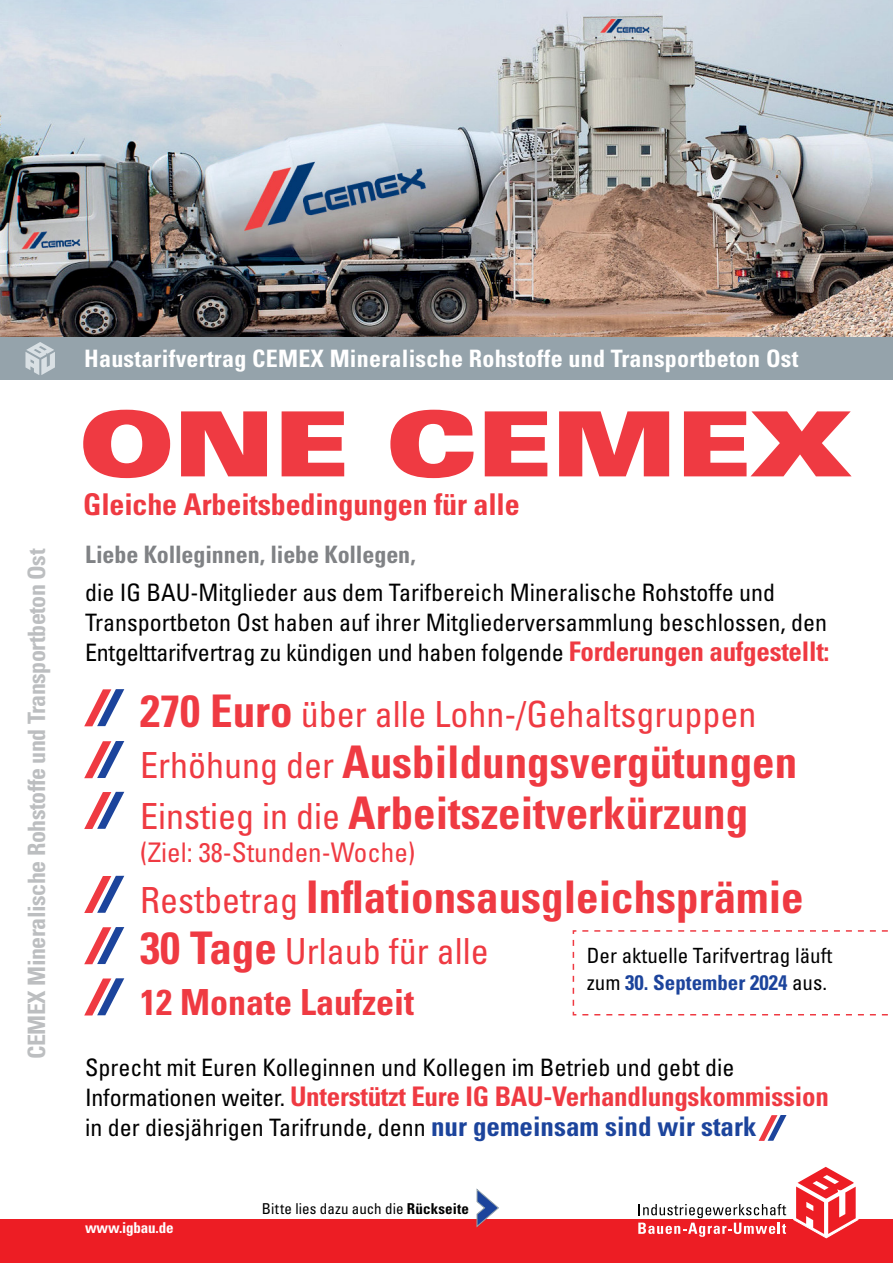
<style>
.page{position:relative;width:893px;height:1263px;background:#fff}
.page>*{position:absolute;margin:0;border:0;box-sizing:border-box;transform-origin:0 0}
.t1{font:900 expanded 90px "Univers";letter-spacing:-.005em;color:#ef3a42}
.t2{font:700 condensed 45px/51px "Univers";color:#ef3a42}
.t3{font:condensed 36px "Univers";color:#ef3a42}
.t4{font:700 condensed 36px/51px "Univers";color:#ef3a42}
.t5{font:700 condensed 30px "Univers";letter-spacing:-.005em;color:#ef3a42}
.t6{font:700 condensed 27px "Univers";letter-spacing:-.01em;color:#ef3a42}
.t7{font:condensed 27px "Univers";color:#ef3a42}
.t8{font:condensed 24px/30px "Univers";color:#000}
.t9{font:700 condensed 24px "Univers";letter-spacing:.01em;color:#fff}
.t10{font:700 condensed 24px "Univers";letter-spacing:-.02em;color:#bcbec0}
.t11{font:700 condensed 24px "Univers";letter-spacing:-.005em;color:#808285}
.t12{font:condensed 21px/27px "Univers";color:#000}
.t13{font:condensed 15px "Univers";letter-spacing:.01em;color:#000}
.t14{font:700 condensed 15px "Univers";letter-spacing:-.01em;color:#fff}
.s1{font-weight:700;font-size:27px;color:#ef3a42}
.s2{font-weight:700;font-size:45px}
.s3{font-weight:400;font-size:36px}
.s4{font-size:45px}
.s5{font-weight:400}
.s6{font-weight:700;color:#1c449c}
.s7{font-weight:400;font-size:24px;color:#000}
.s8{font-weight:700;font-size:27px;color:#1c449c}
.s9{font-weight:700}
</style>
<div class="page">
<img style="left:0;top:0;width:893px;height:337px">
<div style="left:0;top:337px;width:893px;height:42px;background:#95a3ab"></div>
<svg style="left:25px;top:342px;width:30px;height:33px"></svg>
<div style="left:0;top:1219px;width:893px;height:44px;background:#ed1d24"></div>
<svg style="left:794px;top:1166px;width:64px;height:72px"></svg>
<svg style="left:638px;top:1204px;width:148px;height:33px"></svg>
<svg style="left:476px;top:1188px;width:23px;height:40px"></svg>
<svg style="left:84px;top:689px;width:40px;height:37px"></svg>
<svg style="left:84px;top:741px;width:40px;height:37px"></svg>
<svg style="left:84px;top:792px;width:40px;height:37px"></svg>
<svg style="left:84px;top:876px;width:40px;height:37px"></svg>
<svg style="left:84px;top:927px;width:40px;height:37px"></svg>
<svg style="left:84px;top:978px;width:40px;height:37px"></svg>
<svg style="left:759px;top:1115px;width:27px;height:26px"></svg>
<svg style="left:572px;top:930px;width:316px;height:86px"></svg>
<p class="t10" style="left:22px;top:1059px;width:512px;rotate:-90deg">CEMEX Mineralische Rohstoffe und Transportbeton Ost</p>
<p class="t9" style="left:84px;top:344px;width:716px">Haustarifvertrag CEMEX Mineralische Rohstoffe und Transportbeton Ost</p>
<h1 class="t1" style="left:79px;top:391px;width:774px">ONE CEMEX</h1>
<p class="t5" style="left:83px;top:486px;width:438px">Gleiche Arbeitsbedingungen für alle</p>
<p class="t11" style="left:85px;top:539px;width:332px">Liebe Kolleginnen, liebe Kollegen,</p>
<p class="t8" style="left:85px;top:577px;width:746px">die IG BAU-Mitglieder aus dem Tarifbereich Mineralische Rohstoffe und<br>Transportbeton Ost haben auf ihrer Mitgliederversammlung beschlossen, den<br>Entgelttarifvertrag zu kündigen und haben folgende <span class="s1">Forderungen aufgestellt:</span></p>
<h3 class="t3" style="left:140px;top:691px;width:618px"><span class="s2">270 Euro</span> über alle Lohn-/Gehaltsgruppen</h3>
<h2 class="t2" style="left:140px;top:736px;width:658px"><span class="s3">Erhöhung der</span> Ausbildungsvergütungen<br><span class="s3">Einstieg in die</span> Arbeitszeitverkürzung</h2>
<p class="t7" style="left:140px;top:835px;width:277px">(Ziel: 38-Stunden-Woche)</p>
<h2 class="t2" style="left:140px;top:871px;width:665px"><span class="s3">Restbetrag</span> Inflationsausgleichsprämie</h2>
<h3 class="t4" style="left:140px;top:925px;width:350px"><span class="s4">30 Tage</span> <span class="s5">Urlaub für alle<br></span>12 Monate Laufzeit</h3>
<p class="t12" style="left:587px;top:941px;width:247px">Der aktuelle Tarifvertrag läuft zum <span class="s6">30. September 2024</span> aus.</p>
<p class="t8" style="left:85px;top:1052px;width:651px">Sprecht mit Euren Kolleginnen und Kollegen im Betrieb und gebt die</p>
<p class="t6" style="left:85px;top:1080px;width:745px"><span class="s7">Informationen weiter.</span> Unterstützt Eure IG BAU-Verhandlungskommission</p>
<p class="t8" style="left:85px;top:1112px;width:673px">in der diesjährigen Tarifrunde, denn <span class="s8">nur gemeinsam sind wir stark</span></p>
<p class="t14" style="left:85px;top:1219px;width:90px">www.igbau.de</p>
<p class="t13" style="left:262px;top:1199px;width:209px">Bitte lies dazu auch die <span class="s9">Rückseite</span></p>
</div>
